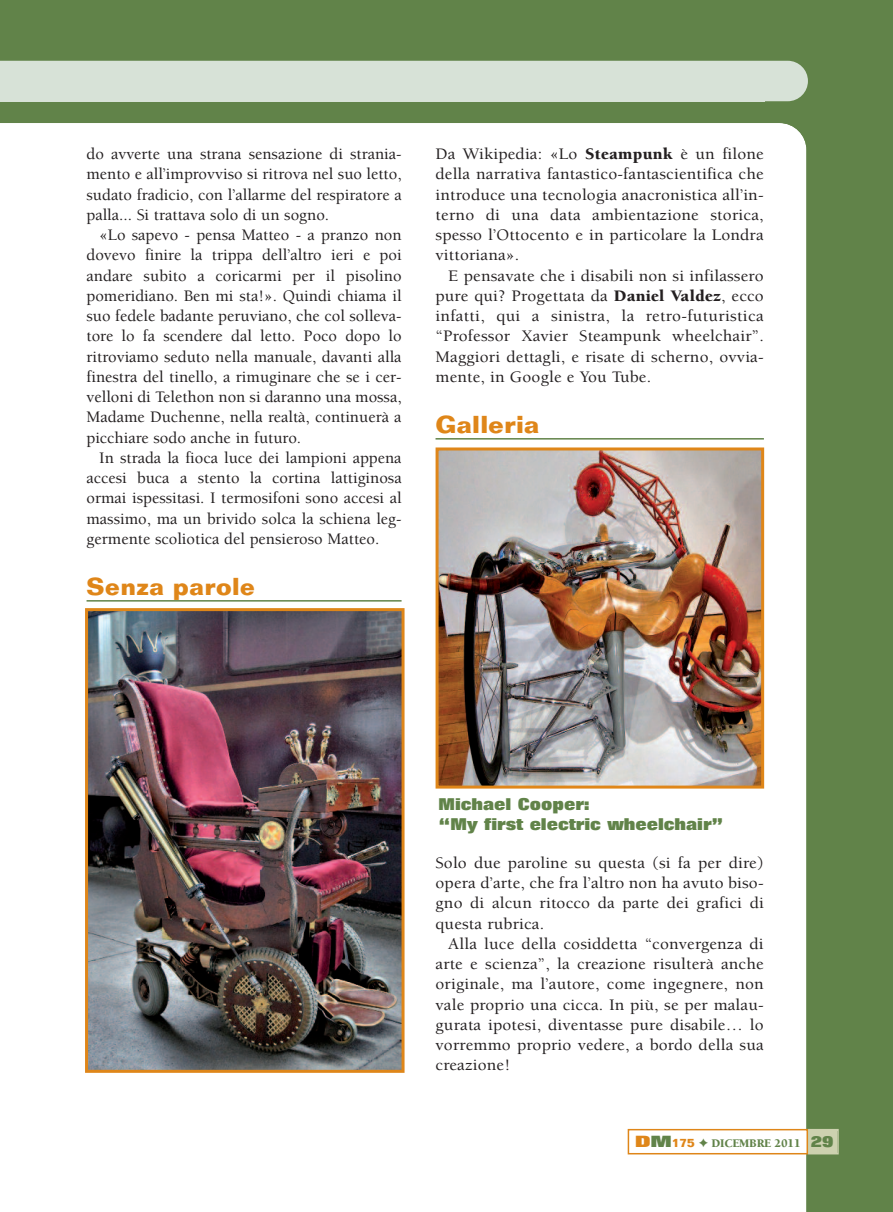
<style>
.page{position:relative;width:893px;height:1212px;background:#618349}
.page>*{position:absolute;margin:0;border:0;box-sizing:border-box;transform-origin:0 0}
.t1{font:700 24px "Folio";letter-spacing:.02em;color:#df8619}
.t2{font:700 24px "Folio";letter-spacing:.02em;color:#df8619;scale:1.04 1}
.t3{font:500 16.5px "Berkeley";letter-spacing:.005em;color:#231f20;scale:1.04 1}
.t4{font:500 16.5px "Berkeley";letter-spacing:.005em;color:#231f20}
.t5{font:800 16.5px/20.2px "Folio";color:#618349}
.t6{font:900 12px "Berkeley";letter-spacing:-.015em;color:#618349}
.s1{font-weight:900}
.s2{font-family:"Folio";font-weight:800;font-size:15.75px;color:#df8619}
.s3{font-family:"Folio";font-weight:800;font-size:15.75px}
.s4{font-family:"Folio";font-weight:700;color:#df8619}
</style>
<div class="page">
<div style="left:0;top:123px;width:808px;height:1089px;background:#fff"></div>
<svg style="left:765px;top:61px;width:43px;height:40px"></svg>
<div style="left:0;top:61px;width:765px;height:40px;background:#d7e2d7"></div>
<hr style="left:87px;top:600px;width:315px;height:2px;background:#618349">
<div style="left:809px;top:1130px;width:28px;height:23px;background:#cdd1af"></div>
<div style="left:808px;top:1129px;width:31px;height:25px;border:2px solid #cdd1af"></div>
<div style="left:629px;top:1130px;width:177px;height:23px;background:#fff"></div>
<div style="left:628px;top:1129px;width:180px;height:25px;border:2px solid #df8619"></div>
<hr style="left:435px;top:438px;width:329px;height:2px;background:#618349">
<img style="left:440px;top:451px;width:320px;height:333px">
<div style="left:436px;top:447px;width:328px;height:341px;border:3px solid #df8619"></div>
<img style="left:89px;top:612px;width:312px;height:457px">
<div style="left:85px;top:608px;width:320px;height:465px;border:3px solid #df8619"></div>
<p class="t4" style="left:87px;top:147px;width:317px">do avverte una strana sensazione di strania-</p>
<p class="t4" style="left:87px;top:168px;width:317px">mento e all’improvviso si ritrova nel suo letto,</p>
<p class="t4" style="left:87px;top:188px;width:317px">sudato fradicio, con l’allarme del respiratore a</p>
<p class="t4" style="left:87px;top:208px;width:244px">palla... Si trattava solo di un sogno.</p>
<p class="t4" style="left:99px;top:228px;width:304px">«Lo sapevo - pensa Matteo - a pranzo non</p>
<p class="t4" style="left:87px;top:249px;width:317px">dovevo finire la trippa dell’altro ieri e poi</p>
<p class="t4" style="left:87px;top:269px;width:317px">andare subito a coricarmi per il pisolino</p>
<p class="t4" style="left:87px;top:289px;width:317px">pomeridiano. Ben mi sta!». Quindi chiama il</p>
<p class="t4" style="left:87px;top:309px;width:317px">suo fedele badante peruviano, che col solleva-</p>
<p class="t4" style="left:87px;top:330px;width:317px">tore lo fa scendere dal letto. Poco dopo lo</p>
<p class="t4" style="left:87px;top:350px;width:317px">ritroviamo seduto nella manuale, davanti alla</p>
<p class="t4" style="left:87px;top:370px;width:317px">finestra del tinello, a rimuginare che se i cer-</p>
<p class="t4" style="left:87px;top:390px;width:317px">velloni di Telethon non si daranno una mossa,</p>
<p class="t4" style="left:87px;top:411px;width:317px">Madame Duchenne, nella realtà, continuerà a</p>
<p class="t4" style="left:87px;top:431px;width:216px">picchiare sodo anche in futuro.</p>
<p class="t4" style="left:99px;top:451px;width:304px">In strada la fioca luce dei lampioni appena</p>
<p class="t4" style="left:87px;top:471px;width:317px">accesi buca a stento la cortina lattiginosa</p>
<p class="t4" style="left:87px;top:492px;width:317px">ormai ispessitasi. I termosifoni sono accesi al</p>
<p class="t4" style="left:87px;top:512px;width:317px">massimo, ma un brivido solca la schiena leg-</p>
<p class="t4" style="left:87px;top:532px;width:294px">germente scoliotica del pensieroso Matteo.</p>
<p class="t1" style="left:87px;top:578px;width:170px">Senza parole</p>
<p class="t3" style="left:436px;top:148px;width:317px">Da Wikipedia: «Lo <span class="s1">Steampunk</span> è un filone</p>
<p class="t3" style="left:435px;top:168px;width:317px">della narrativa fantastico-fantascientifica che</p>
<p class="t3" style="left:435px;top:188px;width:317px">introduce una tecnologia anacronistica all’in-</p>
<p class="t3" style="left:435px;top:208px;width:317px">terno di una data ambientazione storica,</p>
<p class="t3" style="left:435px;top:228px;width:317px">spesso l’Ottocento e in particolare la Londra</p>
<p class="t3" style="left:435px;top:249px;width:82px">vittoriana».</p>
<p class="t3" style="left:448px;top:269px;width:305px">E pensavate che i disabili non si infilassero</p>
<p class="t3" style="left:435px;top:289px;width:317px">pure qui? Progettata da <span class="s1">Daniel Valdez</span>, ecco</p>
<p class="t3" style="left:435px;top:309px;width:317px">infatti, qui a sinistra, la retro-futuristica</p>
<p class="t3" style="left:435px;top:330px;width:317px">“Professor Xavier Steampunk wheelchair”.</p>
<p class="t3" style="left:435px;top:350px;width:317px">Maggiori dettagli, e risate di scherno, ovvia-</p>
<p class="t3" style="left:435px;top:370px;width:209px">mente, in Google e You Tube.</p>
<p class="t2" style="left:436px;top:416px;width:101px">Galleria</p>
<p class="t5" style="left:439px;top:796px;width:286px">Michael Cooper:<br>“My first electric wheelchair”</p>
<p class="t3" style="left:436px;top:856px;width:317px">Solo due paroline su questa (si fa per dire)</p>
<p class="t3" style="left:436px;top:876px;width:317px">opera d’arte, che fra l’altro non ha avuto biso-</p>
<p class="t3" style="left:436px;top:897px;width:317px">gno di alcun ritocco da parte dei grafici di</p>
<p class="t3" style="left:436px;top:917px;width:106px">questa rubrica.</p>
<p class="t3" style="left:448px;top:937px;width:305px">Alla luce della cosiddetta “convergenza di</p>
<p class="t3" style="left:436px;top:957px;width:317px">arte e scienza”, la creazione risulterà anche</p>
<p class="t3" style="left:436px;top:978px;width:317px">originale, ma l’autore, come ingegnere, non</p>
<p class="t3" style="left:436px;top:998px;width:317px">vale proprio una cicca. In più, se per malau-</p>
<p class="t3" style="left:436px;top:1018px;width:317px">gurata ipotesi, diventasse pure disabile… lo</p>
<p class="t3" style="left:436px;top:1038px;width:317px">vorremmo proprio vedere, a bordo della sua</p>
<p class="t3" style="left:436px;top:1059px;width:74px">creazione!</p>
<p class="t6" style="left:635px;top:1138px;width:200px"><span class="s2">D</span><span class="s3">M</span><span class="s4">175</span> ✦ DICEMBRE 2011 <span class="s3">29</span></p>
</div>
